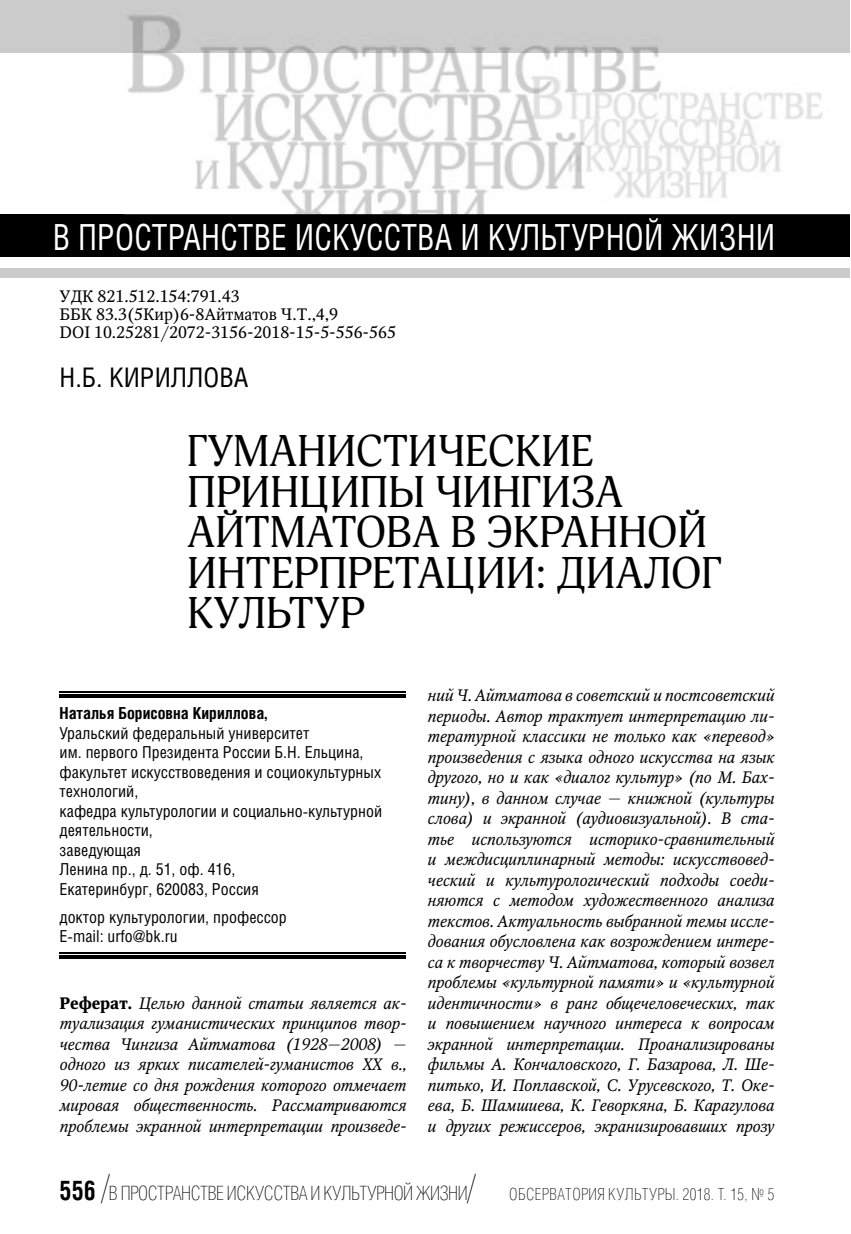
<style>
.page{position:relative;width:851px;height:1234px;background:#fff}
.page>*{position:absolute;margin:0;border:0;box-sizing:border-box;transform-origin:0 0}
.t1{font:43.5px/40.5px "Adonis C";color:#000}
.t2{font:36px "Helios Cond C";letter-spacing:.005em;color:#fff;scale:.9 1}
.t3{font:27px "Helios Cond C";color:#000}
.t4{font:19.5px "Helios Cond Thin C";letter-spacing:-.02em;color:#000}
.t5{font:italic 16.5px/20.5px "Octava";letter-spacing:-.01em;color:#000;text-align:justify}
.t6{font:16.5px/19.5px "Helios Cond C";color:#000}
.t7{font:16.5px/18px "Octava";color:#000}
.t8{font:700 16.5px "Helios Cond C";color:#000}
.s1{font-weight:700;font-style:normal}
.s2{font-family:"Helios Cond C";font-weight:700;font-size:27px}
.s3{font-size:36px}
.s4{font-size:16.5px}
</style>
<div class="page">
<div style="left:0;top:0;width:849px;height:53px;background:#cbcbcb"></div>
<div style="left:0;top:268px;width:849px;height:9px;background:#cbcbcb"></div>
<div style="left:0;top:214px;width:849px;height:42px;background:#000"></div>
<img style="left:128px;top:53px;width:695px;height:161px">
<img style="left:128px;top:15px;width:530px;height:38px">
<hr style="left:60px;top:691px;width:346px;height:1px;background:#000">
<hr style="left:60px;top:694px;width:346px;height:1px;background:#000">
<hr style="left:60px;top:696px;width:346px;height:1px;background:#000">
<hr style="left:60px;top:952px;width:346px;height:1px;background:#000">
<hr style="left:60px;top:955px;width:346px;height:1px;background:#000">
<hr style="left:60px;top:957px;width:346px;height:1px;background:#000">
<h2 class="t2" style="left:53px;top:224px;width:804px">В ПРОСТРАНСТВЕ ИСКУССТВА И КУЛЬТУРНОЙ ЖИЗНИ</h2>
<p class="t7" style="left:60px;top:289px;width:338px">УДК 821.512.154:791.43<br>ББК 83.3(5Кир)6-8Айтматов Ч.Т.,4,9<br>DOI 10.25281/2072-3156-2018-15-5-556-565</p>
<h3 class="t3" style="left:60px;top:368px;width:190px">Н.Б. КИРИЛЛОВА</h3>
<h1 class="t1" style="left:187px;top:436px;width:536px">ГУМАНИСТИЧЕСКИЕ<br>ПРИНЦИПЫ ЧИНГИЗА<br>АЙТМАТОВА В ЭКРАННОЙ<br>ИНТЕРПРЕТАЦИИ: ДИАЛОГ<br>КУЛЬТУР</h1>
<p class="t8" style="left:60px;top:707px;width:209px">Наталья Борисовна Кириллова,</p>
<p class="t6" style="left:60px;top:724px;width:324px">Уральский федеральный университет<br>им. первого Президента России Б.Н. Ельцина, факультет искусствоведения и социокультурных технологий,<br>кафедра культурологии и социально-культурной деятельности,<br>заведующая<br>Ленина пр., д. 51, оф. 416,<br>Екатеринбург, 620083, Россия</p>
<p class="t6" style="left:60px;top:908px;width:229px">доктор культурологии, профессор<br>E-mail: urfo@bk.ru</p>
<p class="t5" style="left:60px;top:993px;width:348px"><span class="s1">Реферат.</span> Целью данной статьи является ак&shy;туализация гуманистических принципов твор&shy;чества Чингиза Айтматова (1928—2008) — одного из ярких писателей-гуманистов XX в., 90-летие со дня рождения которого отмечает мировая общественность. Рассматриваются проблемы экранной интерпретации произведе-</p>
<p class="t5" style="left:427px;top:686px;width:348px">ний Ч. Айтматова в советский и постсоветский периоды. Автор трактует интерпретацию ли&shy;тературной классики не только как «перевод» произведения с языка одного искусства на язык другого, но и как «диалог культур» (по М. Бах&shy;тину), в данном случае — книжной (культуры слова) и экранной (аудиовизуальной). В ста&shy;тье используются историко-сравнительный и междисциплинарный методы: искусствовед&shy;ческий и культурологический подходы соеди&shy;няются с методом художественного анализа текстов. Актуальность выбранной темы иссле&shy;дования обусловлена как возрождением интере&shy;са к творчеству Ч. Айтматова, который возвел проблемы «культурной памяти» и «культурной идентичности» в ранг общечеловеческих, так и повышением научного интереса к вопросам экранной интерпретации. Проанализированы фильмы А. Кончаловского, Г. Базарова, Л. Ше&shy;питько, И. Поплавской, С. Урусевского, Т. Оке&shy;ева, Б. Шамшиева, К. Геворкяна, Б. Карагулова и других режиссеров, экранизировавших прозу</p>
<p class="t4" style="left:60px;top:1185px;width:716px"><span class="s2">556</span> <span class="s3">/</span>В ПРОСТРАНСТВЕ ИСКУССТВА И КУЛЬТУРНОЙ ЖИЗНИ<span class="s3">/</span> <span class="s4">ОБСЕРВАТОРИЯ КУЛЬТУРЫ. 2018. Т. 15, № 5</span></p>
</div>
